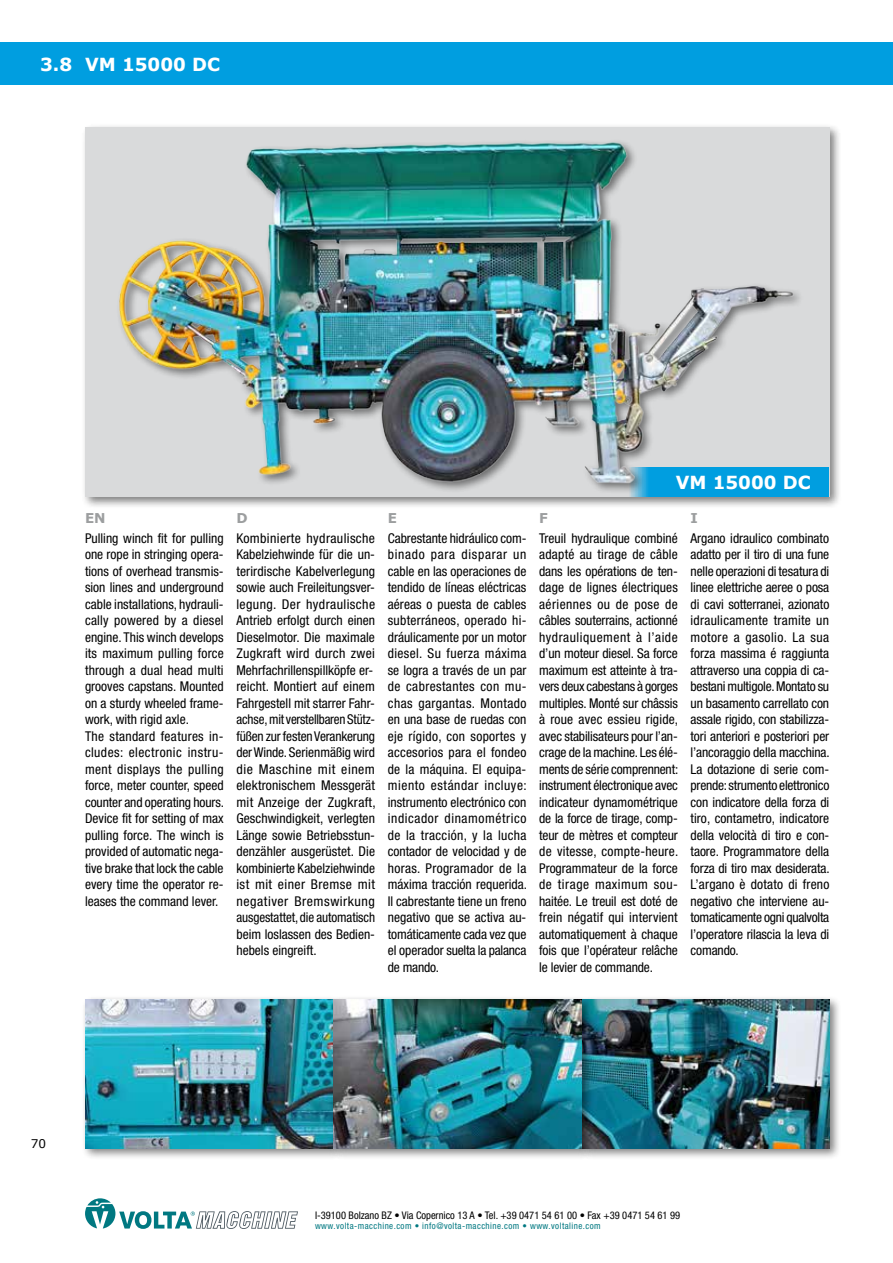
<style>
.page{position:relative;width:893px;height:1263px;background:#fff}
.page>*{position:absolute;margin:0;border:0;box-sizing:border-box;transform-origin:0 0}
.t1{font:700 18px "Verdana";color:#fff}
.t2{font:condensed 13.5px/16.5px "Helvetica Neue";color:#000;text-align:justify}
.t3{font:700 13.5px "Verdana";color:#9c9e9f}
.t4{font:12px "Verdana";color:#000}
.t5{font:condensed 10.5px "Helvetica Neue";color:#000}
.t6{font:condensed 9px "Helvetica Neue";letter-spacing:.05em;color:#007881}
</style>
<div class="page">
<svg style="left:85px;top:1198px;width:213px;height:31px"></svg>
<div style="left:0;top:43px;width:893px;height:42px;background:#009ee0"></div>
<div style="left:81px;top:124px;width:760px;height:386px;background:#000;opacity:.5"></div>
<div style="left:85px;top:128px;width:744px;height:369px;background:#d9dadb"></div>
<div style="left:629px;top:467px;width:200px;height:30px;background:#009ee0"></div>
<div style="left:116px;top:139px;width:689px;height:355px;background:#000;opacity:.5"></div>
<img style="left:116px;top:139px;width:682px;height:348px">
<div style="left:578px;top:995px;width:264px;height:165px;background:#000;opacity:.5"></div>
<img style="left:594px;top:999px;width:235px;height:149px">
<div style="left:81px;top:995px;width:265px;height:165px;background:#000;opacity:.5"></div>
<img style="left:85px;top:999px;width:245px;height:149px">
<div style="left:330px;top:995px;width:264px;height:165px;background:#000;opacity:.5"></div>
<img style="left:334px;top:999px;width:248px;height:149px">
<h1 class="t1" style="left:40px;top:52px;width:181px">3.8 VM 15000 DC</h1>
<h1 class="t1" style="left:676px;top:469px;width:137px">VM 15000 DC</h1>
<p class="t3" style="left:85px;top:508px;width:22px">EN</p>
<p class="t3" style="left:236px;top:508px;width:13px">D</p>
<p class="t3" style="left:388px;top:508px;width:11px">E</p>
<p class="t3" style="left:539px;top:508px;width:10px">F</p>
<p class="t3" style="left:691px;top:508px;width:9px">I</p>
<p class="t2" style="left:85px;top:530px;width:141px;text-align:left">Pulling winch fit for pulling one rope in stringing opera&shy;tions of overhead transmis&shy;sion lines and underground cable installations, hydrauli&shy;cally powered by a diesel engine. This winch develops its maximum pulling force through a dual head multi grooves capstans. Mounted on a sturdy wheeled frame&shy;work, with rigid axle.<br>The standard features in&shy;cludes: electronic instru&shy;ment displays the pulling force, meter counter, speed counter and operating hours.<br>Device fit for setting of max pulling force. The winch is provided of automatic nega&shy;tive brake that lock the cable every time the operator re&shy;leases the command lever.</p>
<p class="t2" style="left:236px;top:530px;width:141px;text-align:left">Kombinierte hydraulische<br>Kabelziehwinde für die un&shy;terirdische Kabelverlegung sowie auch Freileitungsver&shy;legung. Der hydraulische<br>Antrieb erfolgt durch einen<br>Dieselmotor. Die maximale<br>Zugkraft wird durch zwei<br>Mehrfachrillenspillköpfe er&shy;reicht. Montiert auf einem<br>Fahrgestell mit starrer Fahr&shy;achse, mit verstellbaren Stütz&shy;füßen zur festen Verankerung der Winde. Serienmäßig wird die Maschine mit einem elektronischem Messgerät mit Anzeige der Zugkraft,<br>Geschwindigkeit, verlegten<br>Länge sowie Betriebsstun&shy;denzähler ausgerüstet. Die kombinierte Kabelziehwinde ist mit einer Bremse mit negativer Bremswirkung ausgestattet, die automatisch beim loslassen des Bedien&shy;hebels eingreift.</p>
<p class="t2" style="left:388px;top:530px;width:141px">Cabrestante hidráulico com&shy;binado para disparar un cable en las operaciones de tendido de líneas eléctricas aéreas o puesta de cables subterráneos, operado hi&shy;dráulicamente por un motor diesel. Su fuerza máxima se logra a través de un par de cabrestantes con mu&shy;chas gargantas. Montado en una base de ruedas con eje rígido, con soportes y accesorios para el fondeo de la máquina. El equipa&shy;miento estándar incluye: instrumento electrónico con indicador dinamométrico de la tracción, y la lucha contador de velocidad y de horas. Programador de la máxima tracción requerida.<br>Il cabrestante tiene un freno negativo que se activa au&shy;tomáticamente cada vez que el operador suelta la palanca de mando.</p>
<p class="t2" style="left:539px;top:529px;width:141px">Treuil hydraulique combiné adapté au tirage de câble dans les opérations de ten&shy;dage de lignes électriques aériennes ou de pose de câbles souterrains, actionné hydrauliquement à l’aide d’un moteur diesel. Sa force maximum est atteinte à tra&shy;vers deux cabestans à gorges multiples. Monté sur châssis à roue avec essieu rigide, avec stabilisateurs pour l’an&shy;crage de la machine. Les élé&shy;ments de série comprennent: instrument électronique avec indicateur dynamométrique de la force de tirage, comp&shy;teur de mètres et compteur de vitesse, compte-heure.<br>Programmateur de la force de tirage maximum sou&shy;haitée. Le treuil est doté de frein négatif qui intervient automatiquement à chaque fois que l’opérateur relâche le levier de commande.</p>
<p class="t2" style="left:691px;top:529px;width:141px">Argano idraulico combinato adatto per il tiro di una fune nelle operazioni di tesatura di linee elettriche aeree o posa di cavi sotterranei, azionato idraulicamente tramite un motore a gasolio. La sua forza massima é raggiunta attraverso una coppia di ca&shy;bestani multigole. Montato su un basamento carrellato con assale rigido, con stabilizza&shy;tori anteriori e posteriori per l’ancoraggio della macchina.<br>La dotazione di serie com&shy;prende: strumento elettronico con indicatore della forza di tiro, contametro, indicatore della velocità di tiro e con&shy;taore. Programmatore della forza di tiro max desiderata.<br>L’argano è dotato di freno negativo che interviene au&shy;tomaticamente ogni qualvolta l’operatore rilascia la leva di comando.</p>
<p class="t4" style="left:31px;top:1135px;width:17px">70</p>
<p class="t5" style="left:315px;top:1209px;width:367px">I-39100 Bolzano BZ • Via Copernico 13 A • Tel. +39 0471 54 61 00 • Fax +39 0471 54 61 99</p>
<p class="t6" style="left:315px;top:1221px;width:287px">www.volta-macchine.com • info@volta-macchine.com • www.voltaline.com</p>
</div>
